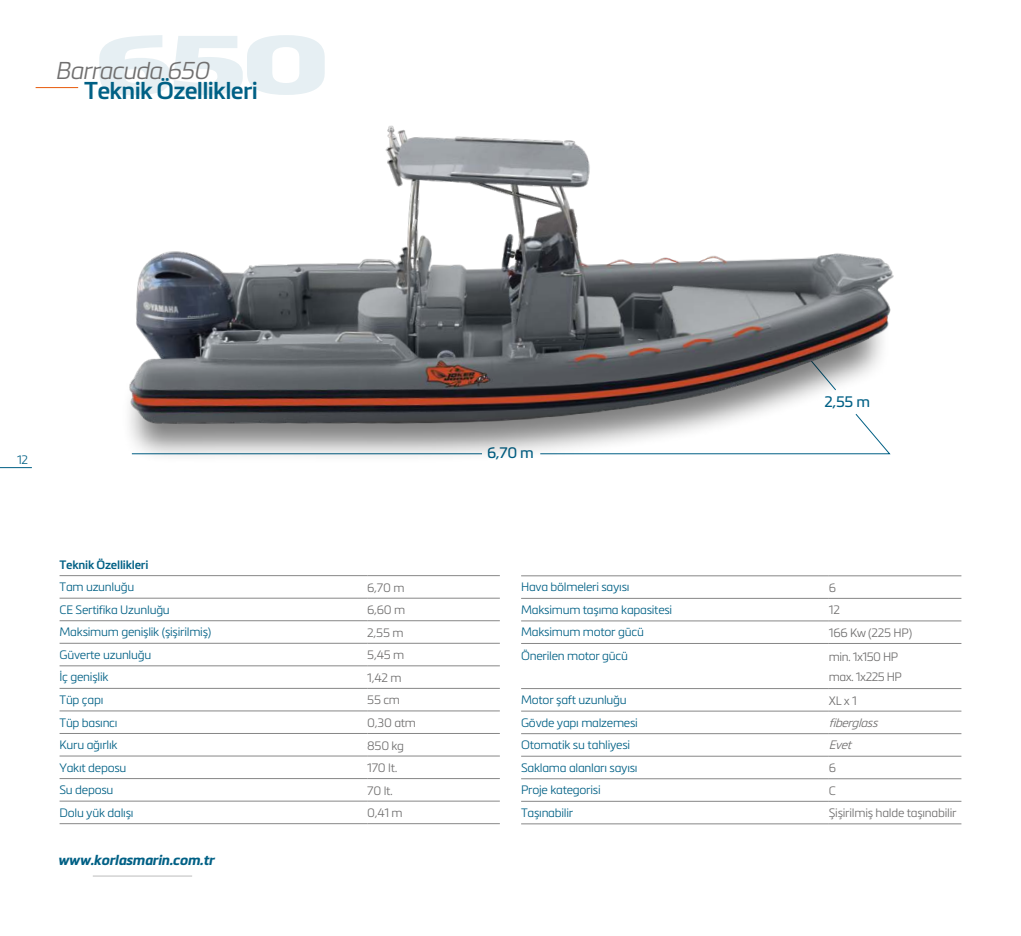
<style>
.page{position:relative;width:1021px;height:936px;background:#fff}
.page>*{position:absolute;margin:0;border:0;box-sizing:border-box;transform-origin:0 0}
.t1{font:900 82.05px "Metronic Pro";color:#006085;scale:1.64 1}
.t2{font:600 24px "Metronic Pro";letter-spacing:-.03em;color:#006085}
.t3{font:italic 300 24px "Metronic Pro";letter-spacing:-.03em;color:#706f6f}
.t4{font:15px "Metronic Pro";color:#006085}
.t5{font:italic 700 14.25px "Metronic Pro";letter-spacing:-.02em;color:#006085}
.t6{font:300 12px "Metronic Pro";letter-spacing:-.02em;color:#006085}
.t7{font:300 12px "Metronic Pro";letter-spacing:-.02em;color:#706f6f}
.t8{font:300 12px/19.5px "Metronic Pro";letter-spacing:-.04em;color:#706f6f}
.t9{font:600 12px "Metronic Pro";letter-spacing:-.02em;color:#006085}
.t10{font:italic 300 12px "Metronic Pro";color:#706f6f}
</style>
<div class="page">
<hr style="left:0;top:467px;width:32px;height:1px;background:#006085">
<hr style="left:60px;top:575px;width:307px;height:1px;background:#878787">
<hr style="left:367px;top:575px;width:133px;height:1px;background:#878787">
<hr style="left:60px;top:598px;width:307px;height:1px;background:#878787">
<hr style="left:367px;top:598px;width:133px;height:1px;background:#878787">
<hr style="left:60px;top:643px;width:307px;height:1px;background:#878787">
<hr style="left:367px;top:643px;width:133px;height:1px;background:#878787">
<hr style="left:60px;top:665px;width:307px;height:1px;background:#878787">
<hr style="left:367px;top:665px;width:133px;height:1px;background:#878787">
<hr style="left:60px;top:688px;width:307px;height:1px;background:#878787">
<hr style="left:367px;top:688px;width:133px;height:1px;background:#878787">
<hr style="left:60px;top:710px;width:307px;height:1px;background:#878787">
<hr style="left:367px;top:710px;width:133px;height:1px;background:#878787">
<hr style="left:60px;top:733px;width:307px;height:1px;background:#878787">
<hr style="left:367px;top:733px;width:133px;height:1px;background:#878787">
<hr style="left:60px;top:755px;width:307px;height:1px;background:#878787">
<hr style="left:367px;top:755px;width:133px;height:1px;background:#878787">
<hr style="left:60px;top:778px;width:307px;height:1px;background:#878787">
<hr style="left:367px;top:778px;width:133px;height:1px;background:#878787">
<hr style="left:60px;top:823px;width:307px;height:1px;background:#878787">
<hr style="left:367px;top:823px;width:133px;height:1px;background:#878787">
<hr style="left:60px;top:620px;width:307px;height:1px;background:#878787">
<hr style="left:367px;top:620px;width:133px;height:1px;background:#878787">
<hr style="left:60px;top:800px;width:307px;height:1px;background:#878787">
<hr style="left:367px;top:800px;width:133px;height:1px;background:#878787">
<hr style="left:521px;top:575px;width:307px;height:1px;background:#878787">
<hr style="left:828px;top:575px;width:133px;height:1px;background:#878787">
<hr style="left:521px;top:598px;width:307px;height:1px;background:#878787">
<hr style="left:828px;top:598px;width:133px;height:1px;background:#878787">
<hr style="left:521px;top:620px;width:307px;height:1px;background:#878787">
<hr style="left:828px;top:620px;width:133px;height:1px;background:#878787">
<hr style="left:521px;top:643px;width:307px;height:1px;background:#878787">
<hr style="left:828px;top:643px;width:133px;height:1px;background:#878787">
<hr style="left:521px;top:688px;width:307px;height:1px;background:#878787">
<hr style="left:828px;top:688px;width:133px;height:1px;background:#878787">
<hr style="left:521px;top:710px;width:307px;height:1px;background:#878787">
<hr style="left:828px;top:710px;width:133px;height:1px;background:#878787">
<hr style="left:521px;top:733px;width:307px;height:1px;background:#878787">
<hr style="left:828px;top:733px;width:133px;height:1px;background:#878787">
<hr style="left:521px;top:756px;width:307px;height:1px;background:#878787">
<hr style="left:828px;top:756px;width:133px;height:1px;background:#878787">
<hr style="left:521px;top:778px;width:307px;height:1px;background:#878787">
<hr style="left:828px;top:778px;width:133px;height:1px;background:#878787">
<hr style="left:521px;top:801px;width:307px;height:1px;background:#878787">
<hr style="left:828px;top:801px;width:133px;height:1px;background:#878787">
<hr style="left:521px;top:823px;width:307px;height:1px;background:#878787">
<hr style="left:828px;top:823px;width:133px;height:1px;background:#878787">
<hr style="left:36px;top:87px;width:42px;height:1px;background:#e75a0b">
<hr style="left:93px;top:875px;width:99px;height:1px;background:#bcbcbc">
<img style="left:129px;top:125px;width:765px;height:331px">
<h1 class="t1" style="left:93px;top:16px;width:147px">650</h1>
<h2 class="t3" style="left:55px;top:54px;width:155px">Barracuda 650</h2>
<h2 class="t2" style="left:84px;top:75px;width:175px">Teknik Özellikleri</h2>
<p class="t6" style="left:17px;top:452px;width:12px">12</p>
<p class="t9" style="left:60px;top:557px;width:90px">Teknik Özellikleri</p>
<p class="t6" style="left:60px;top:579px;width:76px">Tam uzunluğu</p>
<p class="t7" style="left:367px;top:579px;width:39px">6,70 m</p>
<p class="t6" style="left:60px;top:601px;width:112px">CE Sertifika Uzunluğu</p>
<p class="t7" style="left:367px;top:601px;width:40px">6,60 m</p>
<p class="t6" style="left:60px;top:624px;width:153px">Maksimum genişlik (şişirilmiş)</p>
<p class="t7" style="left:367px;top:624px;width:38px">2,55 m</p>
<p class="t6" style="left:60px;top:646px;width:93px">Güverte uzunluğu</p>
<p class="t7" style="left:367px;top:647px;width:39px">5,45 m</p>
<p class="t6" style="left:60px;top:669px;width:50px">İç genişlik</p>
<p class="t7" style="left:367px;top:669px;width:36px">1,42 m</p>
<p class="t6" style="left:60px;top:691px;width:45px">Tüp çapı</p>
<p class="t7" style="left:367px;top:692px;width:34px">55 cm</p>
<p class="t6" style="left:60px;top:714px;width:60px">Tüp basıncı</p>
<p class="t7" style="left:367px;top:714px;width:50px">0,30 atm</p>
<p class="t6" style="left:60px;top:736px;width:60px">Kuru ağırlık</p>
<p class="t7" style="left:367px;top:737px;width:38px">850 kg</p>
<p class="t6" style="left:60px;top:759px;width:68px">Yakıt deposu</p>
<p class="t7" style="left:367px;top:759px;width:32px">170 lt.</p>
<p class="t6" style="left:60px;top:781px;width:55px">Su deposu</p>
<p class="t7" style="left:367px;top:782px;width:27px">70 lt.</p>
<p class="t6" style="left:60px;top:804px;width:75px">Dolu yük dalışı</p>
<p class="t7" style="left:367px;top:804px;width:37px">0,41 m</p>
<p class="t5" style="left:58px;top:850px;width:158px">www.korlasmarin.com.tr</p>
<p class="t4" style="left:487px;top:442px;width:48px">6,70 m</p>
<p class="t4" style="left:824px;top:390px;width:47px">2,55 m</p>
<p class="t6" style="left:521px;top:579px;width:110px">Hava bölmeleri sayısı</p>
<p class="t7" style="left:828px;top:579px;width:9px">6</p>
<p class="t6" style="left:521px;top:601px;width:153px">Maksimum taşıma kapasitesi</p>
<p class="t7" style="left:828px;top:602px;width:13px">12</p>
<p class="t6" style="left:521px;top:624px;width:124px">Maksimum motor gücü</p>
<p class="t7" style="left:828px;top:624px;width:85px">166 Kw (225 HP)</p>
<p class="t6" style="left:521px;top:647px;width:108px">Önerilen motor gücü</p>
<p class="t8" style="left:828px;top:646px;width:74px">min. 1x150 HP max. 1x225 HP</p>
<p class="t6" style="left:521px;top:691px;width:107px">Motor şaft uzunluğu</p>
<p class="t7" style="left:828px;top:692px;width:30px">XL x 1</p>
<p class="t6" style="left:521px;top:714px;width:118px">Gövde yapı malzemesi</p>
<p class="t10" style="left:828px;top:714px;width:54px">fiberglass</p>
<p class="t6" style="left:521px;top:736px;width:111px">Otomatik su tahliyesi</p>
<p class="t10" style="left:828px;top:736px;width:28px">Evet</p>
<p class="t6" style="left:521px;top:759px;width:118px">Saklama alanları sayısı</p>
<p class="t7" style="left:828px;top:759px;width:9px">6</p>
<p class="t6" style="left:521px;top:782px;width:81px">Proje kategorisi</p>
<p class="t7" style="left:828px;top:782px;width:9px">C</p>
<p class="t6" style="left:521px;top:804px;width:54px">Taşınabilir</p>
<p class="t7" style="left:828px;top:804px;width:129px">Şişirilmiş halde taşınabilir</p>
</div>
